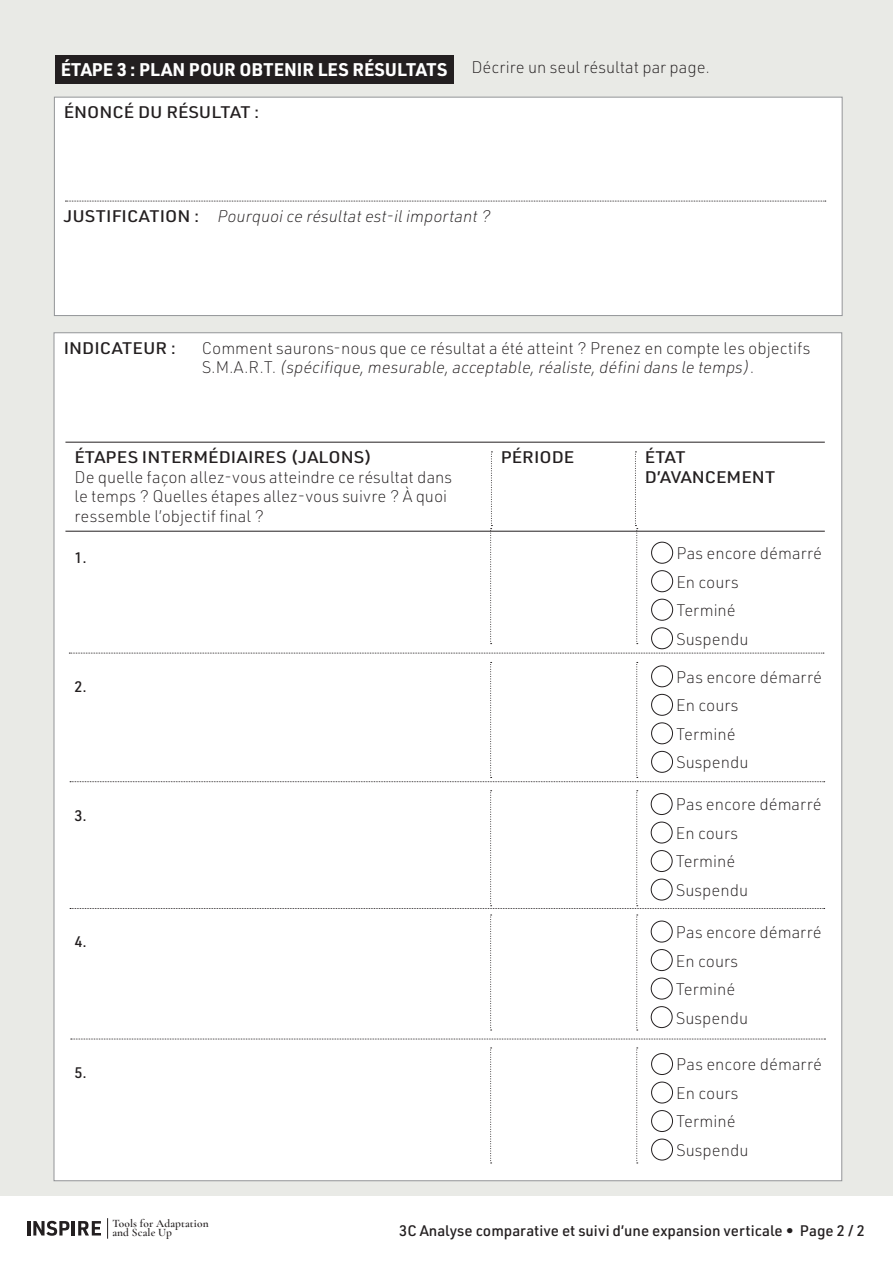
<style>
.page{position:relative;width:893px;height:1263px;background:#fff}
.page>*{position:absolute;margin:0;border:0;box-sizing:border-box;transform-origin:0 0}
.T_Steps{font:700 18px "URWDIN";color:#fff}
.T_Instruction_Body{font:200 16.5px/19.5px "URWDIN";color:#231f20}
.T_H4{font:500 16.5px/19.5px "URWDIN";color:#231f20;scale:1.1 1}
.T_Instruction_Body-2{font:italic 200 16.5px "URWDIN";color:#231f20}
.T_Footer_tool_name{font:500 15px "URWDIN";color:#231f20}
.t1{font:600 11.4px/9.6px "Cormorant Garamond";letter-spacing:.01em;color:#231f20}
.s1{font-style:italic}
</style>
<div class="page">
<hr style="left:27px;top:1221px;width:3px;height:14px;background:#231f20">
<svg style="left:33px;top:1221px;width:36px;height:15px"></svg>
<hr style="left:72px;top:1221px;width:3px;height:14px;background:#231f20">
<svg style="left:78px;top:1221px;width:23px;height:14px"></svg>
<svg style="left:107px;top:1218px;width:1px;height:21px"></svg>
<div style="left:0;top:0;width:893px;height:1195px;background:#e9eae6"></div>
<div style="left:54px;top:332px;width:788px;height:849px;background:#fff;border:1px solid #939598"></div>
<div style="left:55px;top:55px;width:398px;height:29px;background:#231f20"></div>
<div style="left:54px;top:97px;width:788px;height:219px;background:#fff;border:1px solid #939598"></div>
<div style="left:651px;top:1053px;width:22px;height:22px;border:1px solid #231f20;border-radius:50%"></div>
<div style="left:651px;top:1082px;width:22px;height:21px;border:1px solid #231f20;border-radius:50%"></div>
<div style="left:651px;top:1110px;width:22px;height:22px;border:1px solid #231f20;border-radius:50%"></div>
<div style="left:651px;top:1139px;width:22px;height:21px;border:1px solid #231f20;border-radius:50%"></div>
<div style="left:651px;top:921px;width:22px;height:21px;border:1px solid #231f20;border-radius:50%"></div>
<div style="left:651px;top:949px;width:22px;height:22px;border:1px solid #231f20;border-radius:50%"></div>
<div style="left:651px;top:978px;width:22px;height:21px;border:1px solid #231f20;border-radius:50%"></div>
<div style="left:651px;top:1006px;width:22px;height:22px;border:1px solid #231f20;border-radius:50%"></div>
<svg style="left:65px;top:201px;width:761px;height:1px"></svg>
<svg style="left:69px;top:653px;width:755px;height:1px"></svg>
<svg style="left:71px;top:1039px;width:754px;height:1px"></svg>
<svg style="left:636px;top:915px;width:2px;height:116px"></svg>
<svg style="left:636px;top:1047px;width:2px;height:116px"></svg>
<svg style="left:70px;top:662px;width:755px;height:120px"></svg>
<svg style="left:70px;top:790px;width:755px;height:119px"></svg>
<svg style="left:490px;top:915px;width:2px;height:116px"></svg>
<svg style="left:490px;top:1047px;width:2px;height:116px"></svg>
<svg style="left:490px;top:451px;width:2px;height:193px"></svg>
<hr style="left:65px;top:442px;width:760px;height:1px;background:#231f20">
<hr style="left:65px;top:531px;width:760px;height:1px;background:#231f20">
<svg style="left:635px;top:451px;width:3px;height:193px"></svg>
<div style="left:651px;top:542px;width:22px;height:22px;border:1px solid #231f20;border-radius:50%"></div>
<div style="left:651px;top:570px;width:22px;height:22px;border:1px solid #231f20;border-radius:50%"></div>
<div style="left:651px;top:599px;width:22px;height:22px;border:1px solid #231f20;border-radius:50%"></div>
<div style="left:651px;top:627px;width:22px;height:22px;border:1px solid #231f20;border-radius:50%"></div>
<p class="T_Steps" style="left:61px;top:57px;width:388px">ÉTAPE 3 : PLAN POUR OBTENIR LES RÉSULTATS</p>
<p class="T_H4" style="left:64px;top:102px;width:179px">ÉNONCÉ DU RÉSULTAT :</p>
<p class="T_Instruction_Body" style="left:471px;top:57px;width:240px">Décrire un seul résultat par page.</p>
<p class="T_H4" style="left:64px;top:206px;width:125px">JUSTIFICATION :</p>
<p class="T_Instruction_Body-2" style="left:218px;top:206px;width:275px">Pourquoi ce résultat est-il important ?</p>
<p class="T_H4" style="left:64px;top:338px;width:104px">INDICATEUR :</p>
<p class="T_Instruction_Body" style="left:202px;top:338px;width:610px">Comment saurons-nous que ce résultat a été atteint ? Prenez en compte les objectifs<br>S.M.A.R.T. <span class="s1">(spécifique, mesurable, acceptable, réaliste, défini dans le temps)</span>.</p>
<p class="T_H4" style="left:74px;top:447px;width:272px">ÉTAPES INTERMÉDIAIRES (JALONS)</p>
<p class="T_Instruction_Body" style="left:74px;top:467px;width:379px">De quelle façon allez-vous atteindre ce résultat dans le temps ? Quelles étapes allez-vous suivre ? À quoi ressemble l’objectif final ?</p>
<p class="T_Footer_tool_name" style="left:74px;top:548px;width:14px">1.</p>
<p class="T_Footer_tool_name" style="left:74px;top:677px;width:14px">2.</p>
<p class="T_Footer_tool_name" style="left:74px;top:805px;width:14px">3.</p>
<p class="T_Footer_tool_name" style="left:74px;top:932px;width:14px">4.</p>
<p class="T_Footer_tool_name" style="left:74px;top:1062px;width:14px">5.</p>
<p class="T_H4" style="left:501px;top:447px;width:68px">PÉRIODE</p>
<p class="T_H4" style="left:645px;top:447px;width:120px">ÉTAT<br>D’AVANCEMENT</p>
<p class="T_Instruction_Body" style="left:676px;top:543px;width:147px">Pas encore démarré</p>
<p class="T_Instruction_Body" style="left:676px;top:572px;width:64px">En cours</p>
<p class="T_Instruction_Body" style="left:676px;top:600px;width:61px">Terminé</p>
<p class="T_Instruction_Body" style="left:676px;top:629px;width:74px">Suspendu</p>
<p class="T_Instruction_Body" style="left:676px;top:667px;width:147px">Pas encore démarré</p>
<p class="T_Instruction_Body" style="left:676px;top:695px;width:64px">En cours</p>
<p class="T_Instruction_Body" style="left:676px;top:724px;width:61px">Terminé</p>
<p class="T_Instruction_Body" style="left:676px;top:752px;width:74px">Suspendu</p>
<p class="T_Instruction_Body" style="left:676px;top:794px;width:147px">Pas encore démarré</p>
<p class="T_Instruction_Body" style="left:676px;top:823px;width:64px">En cours</p>
<p class="T_Instruction_Body" style="left:676px;top:851px;width:61px">Terminé</p>
<p class="T_Instruction_Body" style="left:676px;top:880px;width:74px">Suspendu</p>
<p class="T_Instruction_Body" style="left:676px;top:922px;width:147px">Pas encore démarré</p>
<p class="T_Instruction_Body" style="left:676px;top:950px;width:64px">En cours</p>
<p class="T_Instruction_Body" style="left:676px;top:979px;width:61px">Terminé</p>
<p class="T_Instruction_Body" style="left:676px;top:1007px;width:74px">Suspendu</p>
<p class="T_Instruction_Body" style="left:676px;top:1054px;width:147px">Pas encore démarré</p>
<p class="T_Instruction_Body" style="left:676px;top:1083px;width:64px">En cours</p>
<p class="T_Instruction_Body" style="left:676px;top:1111px;width:61px">Terminé</p>
<p class="T_Instruction_Body" style="left:676px;top:1140px;width:74px">Suspendu</p>
<p class="t1" style="left:112px;top:1218px;width:98px">Tools for Adaptation</p>
<p class="t1" style="left:112px;top:1218px;width:61px">Guide to and Scale Up</p>
<p class="T_Footer_tool_name" style="left:399px;top:1221px;width:467px">3C Analyse comparative et suivi d’une expansion verticale • Page 2 / 2</p>
</div>
